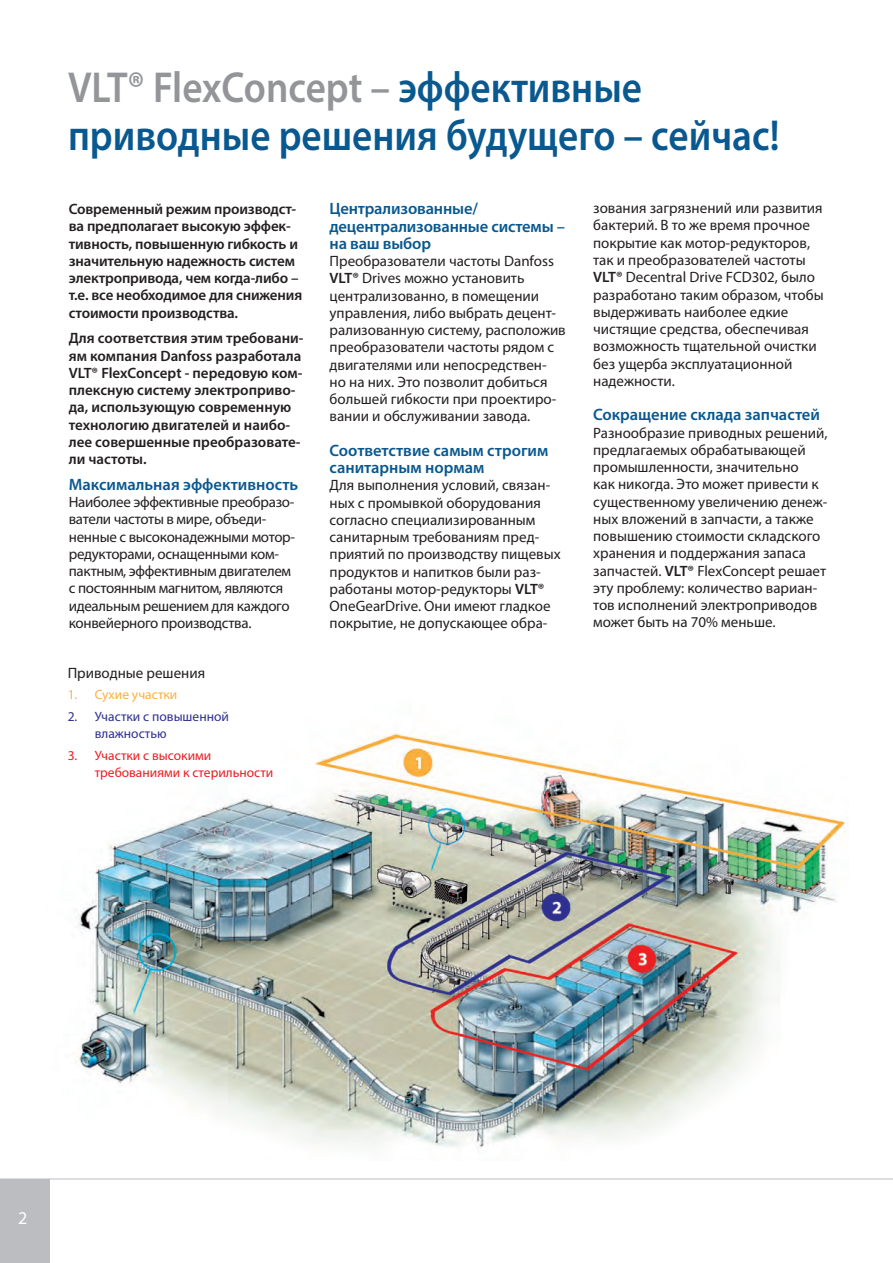
<style>
.page{position:relative;width:893px;height:1263px;background:#fff}
.page>*{position:absolute;margin:0;border:0;box-sizing:border-box;transform-origin:0 0}
.t1{font:600 43.5px/48px "Myriad Pro";color:#09588f;scale:.9 1}
.t2{font:18px "Myriad Pro";color:#fff}
.t3{font:600 16.5px/17.2px "Myriad Pro";color:#09588f}
.t4{font:15px/17.2px "Myriad Pro";color:#231f20}
.t5{font:600 15px/17.2px "Myriad Pro";letter-spacing:-.01em;color:#231f20}
.t6{font:15px/17.2px "Myriad Pro";letter-spacing:-.02em;color:#231f20}
.t7{font:13.5px/17.2px "Myriad Pro";color:#ec1d24}
.t8{font:13.5px/17.2px "Myriad Pro";color:#2f3091}
.t9{font:13.5px "Myriad Pro";color:#fab03f}
.s1{color:#939598}
.s2{font-weight:600}
</style>
<div class="page">
<div style="left:0;top:1179px;width:50px;height:84px;background:#bcbdc0"></div>
<hr style="left:0;top:1178px;width:893px;height:1px;background:#bcbdc0">
<img style="left:75px;top:732px;width:771px;height:416px">
<h1 class="t1" style="left:68px;top:62px;width:792px"><span class="s1">VLT® FlexConcept –</span> эффективные приводные решения будущего – сейчас!</h1>
<p class="t5" style="left:69px;top:200px;width:235px">Современный режим производст&shy;ва предполагает высокую эффек&shy;тивность, повышенную гибкость и значительную надежность систем электропривода, чем когда-либо – т.е. все необходимое для снижения стоимости производства.</p>
<p class="t5" style="left:69px;top:329px;width:236px">Для соответствия этим требовани&shy;ям компания Danfoss разработала<br>VLT® FlexConcept - передовую ком&shy;плексную систему электроприво&shy;да, использующую современную технологию двигателей и наибо&shy;лее совершенные преобразовате&shy;ли частоты.</p>
<p class="t3" style="left:69px;top:475px;width:231px">Максимальная эффективность</p>
<p class="t6" style="left:69px;top:493px;width:228px">Наиболее эффективные преобразо&shy;ватели частоты в мире, объеди&shy;ненные с высоконадежными мотор&shy;редукторами, оснащенными ком&shy;пактным, эффективным двигателем с постоянным магнитом, являются идеальным решением для каждого конвейерного производства.</p>
<p class="t4" style="left:68px;top:664px;width:139px">Приводные решения</p>
<p class="t9" style="left:68px;top:686px;width:111px">1. Сухие участки</p>
<p class="t8" style="left:95px;top:707px;width:136px;text-indent:-27px">2. Участки с повышенной влажностью</p>
<p class="t7" style="left:95px;top:746px;width:180px;text-indent:-27px">3. Участки с высокими требованиями к стерильности</p>
<p class="t3" style="left:330px;top:200px;width:237px">Централизованные/ децентрализованные системы – на ваш выбор</p>
<p class="t4" style="left:330px;top:252px;width:238px">Преобразователи частоты Danfoss<br><span class="s2">VLT®</span> Drives можно установить централизованно, в помещении управления, либо выбрать децент&shy;рализованную систему, расположив преобразователи частоты рядом с двигателями или непосредствен&shy;но на них. Это позволит добиться большей гибкости при проектиро&shy;вании и обслуживании завода.</p>
<p class="t3" style="left:330px;top:441px;width:220px">Соответствие самым строгим санитарным нормам</p>
<p class="t4" style="left:330px;top:476px;width:233px">Для выполнения условий, связан&shy;ных с промывкой оборудования согласно специализированным санитарным требованиям пред&shy;приятий по производству пищевых продуктов и напитков были раз&shy;работаны мотор-редукторы <span class="s2">VLT®<br></span>OneGearDrive. Они имеют гладкое покрытие, не допускающее обра-</p>
<p class="t4" style="left:593px;top:199px;width:232px">зования загрязнений или развития бактерий. В то же время прочное покрытие как мотор-редукторов, так и преобразователей частоты<br><span class="s2">VLT®</span> Decentral Drive FCD302, было разработано таким образом, чтобы выдерживать наиболее едкие чистящие средства, обеспечивая возможность тщательной очистки без ущерба эксплуатационной надежности.</p>
<p class="t3" style="left:593px;top:406px;width:228px">Сокращение склада запчастей</p>
<p class="t4" style="left:593px;top:424px;width:236px">Разнообразие приводных решений, предлагаемых обрабатывающей промышленности, значительно<br>как никогда. Это может привести к существенному увеличению денеж&shy;ных вложений в запчасти, а также повышению стоимости складского хранения и поддержания запаса запчастей. <span class="s2">VLT®</span> FlexConcept решает эту проблему: количество вариан&shy;тов исполнений электроприводов может быть на 70% меньше.</p>
<p class="t2" style="left:18px;top:1207px;width:11px">2</p>
</div>
